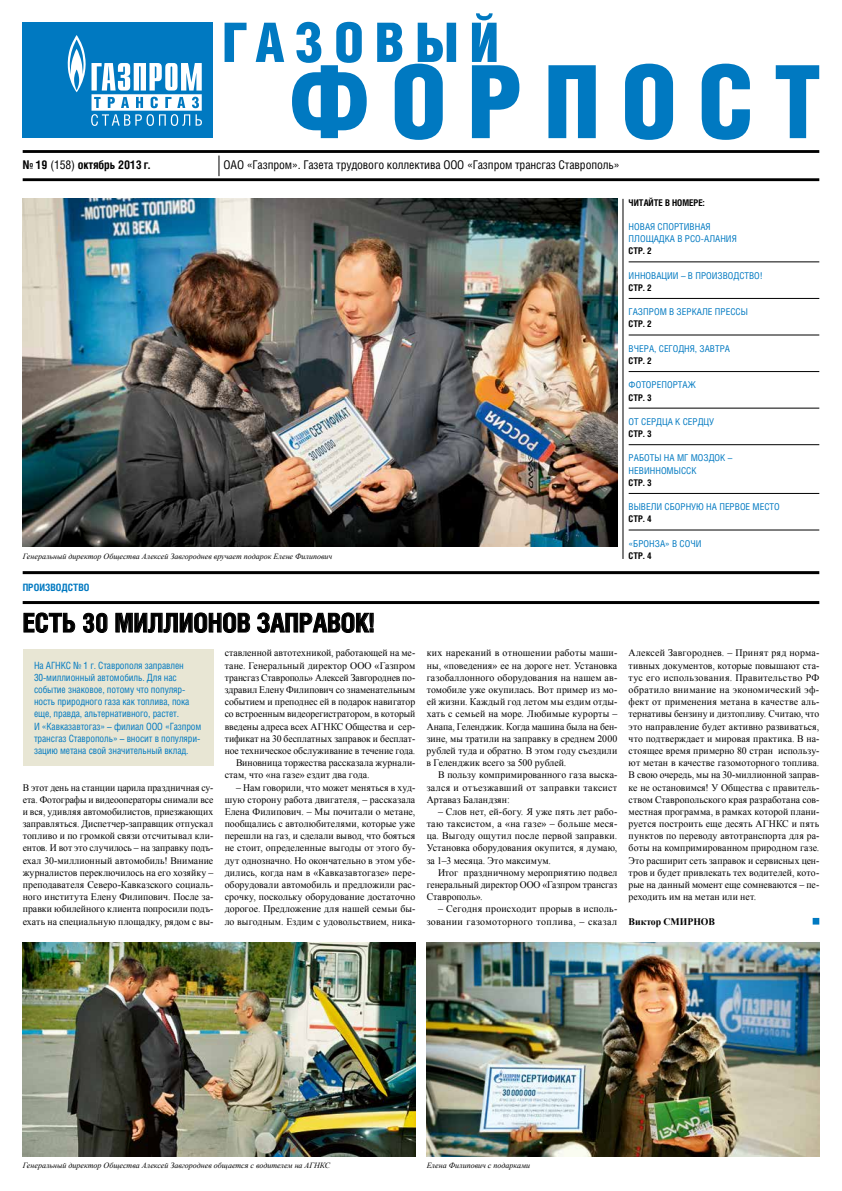
<style>
.page{position:relative;width:842px;height:1191px;background:#fff}
.page>*{position:absolute;margin:0;border:0;box-sizing:border-box;transform-origin:0 0}
.t1{font:700 26px "Helios Cond";color:#000}
.t2{font:12px "Helios Cond";letter-spacing:-.01em;color:#000}
.t3{font:700 12px "Helios Cond";letter-spacing:-.01em;color:#000}
.t4{font:700 10.1px "Helios Cond";color:#0079c1}
.t5{font:10px/12.2px "Times New Roman";letter-spacing:.005em;color:#000;text-align:justify}
.t6{font:10px/12.2px "Times New Roman";letter-spacing:.005em;color:#000;text-align:justify;scale:.96 1}
.t7{font:10px/12.2px "Helios Cond";letter-spacing:-.01em;color:#0079c1}
.t8{font:10px/12.2px "Times New Roman";letter-spacing:.03em;color:#000;text-align:right}
.t9{font:700 10px "Times New Roman";letter-spacing:-.005em;color:#000}
.t10{font:9.4px/12.2px "Helios Cond";color:#0079c1}
.t11{font:700 9.2px "Helios Cond";color:#000}
.t12{font:italic 8px "Times New Roman";color:#000}
.s1{font-weight:400}
</style>
<div class="page">
<svg style="left:225px;top:23px;width:22px;height:39px"></svg>
<svg style="left:256px;top:23px;width:28px;height:39px"></svg>
<svg style="left:292px;top:22px;width:75px;height:116px"></svg>
<svg style="left:377px;top:23px;width:79px;height:117px"></svg>
<svg style="left:472px;top:13px;width:47px;height:125px"></svg>
<svg style="left:548px;top:65px;width:48px;height:73px"></svg>
<svg style="left:625px;top:64px;width:48px;height:76px"></svg>
<svg style="left:702px;top:64px;width:48px;height:76px"></svg>
<svg style="left:776px;top:65px;width:43px;height:73px"></svg>
<hr style="left:23px;top:150px;width:796px;height:3px;background:#000">
<hr style="left:23px;top:178px;width:796px;height:3px;background:#000">
<div style="left:23px;top:23px;width:190px;height:115px;background:#0079c1"></div>
<div style="left:92px;top:94px;width:110px;height:17px;background:#fff"></div>
<svg style="left:91px;top:114px;width:99px;height:12px"></svg>
<svg style="left:196px;top:114px;width:6px;height:12px"></svg>
<svg style="left:67px;top:35px;width:135px;height:73px"></svg>
<hr style="left:23px;top:571px;width:796px;height:3px;background:#000">
<hr style="left:23px;top:601px;width:796px;height:3px;background:#000">
<hr style="left:623px;top:199px;width:1px;height:360px;background:#000">
<hr style="left:629px;top:262px;width:190px;height:1px;background:#000">
<hr style="left:629px;top:298px;width:190px;height:1px;background:#000">
<hr style="left:629px;top:335px;width:190px;height:1px;background:#000">
<hr style="left:629px;top:371px;width:190px;height:1px;background:#000">
<hr style="left:629px;top:408px;width:190px;height:1px;background:#000">
<hr style="left:629px;top:444px;width:190px;height:1px;background:#000">
<hr style="left:629px;top:493px;width:190px;height:1px;background:#000">
<hr style="left:629px;top:530px;width:190px;height:1px;background:#000">
<img style="left:23px;top:199px;width:594px;height:348px">
<img style="left:427px;top:942px;width:392px;height:214px">
<img style="left:23px;top:942px;width:392px;height:214px">
<svg style="left:24px;top:613px;width:51px;height:20px"></svg>
<svg style="left:83px;top:613px;width:24px;height:20px"></svg>
<svg style="left:116px;top:613px;width:134px;height:20px"></svg>
<svg style="left:257px;top:613px;width:116px;height:20px"></svg>
<svg style="left:813px;top:918px;width:6px;height:6px"></svg>
<div style="left:23px;top:650px;width:190px;height:116px;background:#e8e6d4"></div>
<svg style="left:219px;top:155px;width:1px;height:21px"></svg>
<p class="t3" style="left:23px;top:157px;width:129px">№ 19 <span class="s1">(158)</span> октябрь 2013 г.</p>
<p class="t2" style="left:224px;top:157px;width:398px">ОАО «Газпром». Газета трудового коллектива ООО «Газпром трансгаз Ставрополь»</p>
<p class="t11" style="left:629px;top:197px;width:77px">ЧИТАЙТЕ В НОМЕРЕ:</p>
<p class="t10" style="left:629px;top:220px;width:110px">НОВАЯ СПОРТИВНАЯ<br>ПЛОЩАДКА В РСО-АЛАНИЯ</p>
<p class="t11" style="left:629px;top:245px;width:24px">СТР. 2</p>
<p class="t10" style="left:629px;top:269px;width:136px">ИННОВАЦИИ – В ПРОИЗВОДСТВО!</p>
<p class="t11" style="left:629px;top:282px;width:24px">СТР. 2</p>
<p class="t10" style="left:629px;top:305px;width:121px">ГАЗПРОМ В ЗЕРКАЛЕ ПРЕССЫ</p>
<p class="t11" style="left:629px;top:318px;width:24px">СТР. 2</p>
<p class="t10" style="left:629px;top:342px;width:103px">ВЧЕРА, СЕГОДНЯ, ЗАВТРА</p>
<p class="t11" style="left:629px;top:355px;width:24px">СТР. 2</p>
<p class="t10" style="left:629px;top:379px;width:69px">ФОТОРЕПОРТАЖ</p>
<p class="t11" style="left:629px;top:392px;width:24px">СТР. 3</p>
<p class="t10" style="left:629px;top:415px;width:87px">ОТ СЕРДЦА К СЕРДЦУ</p>
<p class="t11" style="left:629px;top:428px;width:24px">СТР. 3</p>
<p class="t10" style="left:629px;top:452px;width:105px">РАБОТЫ НА МГ МОЗДОК –<br>НЕВИННОМЫССК</p>
<p class="t11" style="left:629px;top:477px;width:24px">СТР. 3</p>
<p class="t10" style="left:629px;top:500px;width:153px">ВЫВЕЛИ СБОРНУЮ НА ПЕРВОЕ МЕСТО</p>
<p class="t11" style="left:629px;top:513px;width:24px">СТР. 4</p>
<p class="t10" style="left:629px;top:537px;width:74px">«БРОНЗА» В СОЧИ</p>
<p class="t12" style="left:23px;top:551px;width:311px">Генеральный директор Общества Алексей Завгороднев вручает подарок Елене Филипович</p>
<p class="t11" style="left:629px;top:550px;width:24px">СТР. 4</p>
<p class="t4" style="left:23px;top:581px;width:68px">ПРОИЗВОДСТВО</p>
<h1 class="t1" style="left:23px;top:607px;width:353px">ЕСТЬ 30 МИЛЛИОНОВ ЗАПРАВОК!</h1>
<p class="t7" style="left:34px;top:659px;width:169px">На АГНКС № 1 г. Ставрополя заправлен 30-миллионный автомобиль. Для нас событие знаковое, потому что популяр&shy;ность природного газа как топлива, пока еще, правда, альтернативного, растет.<br>И «Кавказавтогаз» – филиал ООО «Газпром трансгаз Ставрополь» – вносит в популяри&shy;зацию метана свой значительный вклад.</p>
<p class="t6" style="left:23px;top:781px;width:200px">В этот день на станции царила праздничная су&shy;ета. Фотографы и видеооператоры снимали все и вся, удивляя автомобилистов, приезжающих заправляться. Диспетчер-заправщик отпускал топливо и по громкой связи отсчитывал кли&shy;ентов. И вот это случилось – на заправку подъ&shy;ехал 30-миллионный автомобиль! Внимание журналистов переключилось на его хозяйку – преподавателя Северо-Кавказского социаль&shy;ного института Елену Филипович. После за&shy;правки юбилейного клиента попросили подъ&shy;ехать на специальную площадку, рядом с вы-</p>
<p class="t5" style="left:225px;top:647px;width:192px">ставленной автотехникой, работающей на ме-</p>
<p class="t5" style="left:225px;top:659px;width:192px">тане. Генеральный директор ООО «Газпром</p>
<p class="t6" style="left:225px;top:671px;width:200px">трансгаз Ставрополь» Алексей Завгороднев по-</p>
<p class="t5" style="left:225px;top:683px;width:192px">здравил Елену Филипович со знаменательным</p>
<p class="t5" style="left:225px;top:695px;width:192px">событием и преподнес ей в подарок навигатор</p>
<p class="t6" style="left:225px;top:708px;width:200px">со встроенным видеорегистратором, в который</p>
<p class="t5" style="left:225px;top:720px;width:192px">введены адреса всех АГНКС Общества и сер-</p>
<p class="t5" style="left:225px;top:732px;width:192px">тификат на 30 бесплатных заправок и бесплат-</p>
<p class="t5" style="left:225px;top:744px;width:192px">ное техническое обслуживание в течение года.</p>
<p class="t5" style="left:236px;top:756px;width:181px">Виновница торжества рассказала журнали-</p>
<p class="t5" style="left:225px;top:768px;width:146px">стам, что «на газе» ездит два года.</p>
<p class="t5" style="left:225px;top:781px;width:192px;text-indent:11px">– Нам говорили, что может меняться в худ&shy;шую сторону работа двигателя, – рассказала Елена Филипович. – Мы почитали о метане, пообщались с автолюбителями, которые уже перешли на газ, и сделали вывод, что бояться не стоит, определенные выгоды от этого бу&shy;дут однозначно. Но окончательно в этом убе&shy;дились, когда нам в «Кавказавтогазе» пере&shy;оборудовали автомобиль и предложили рас&shy;срочку, поскольку оборудование достаточно дорогое. Предложение для нашей семьи бы&shy;ло выгодным. Ездим с удовольствием, ника-</p>
<p class="t5" style="left:427px;top:647px;width:192px">ких нареканий в отношении работы маши&shy;ны, «поведения» ее на дороге нет. Установка газобаллонного оборудования на нашем ав&shy;томобиле уже окупилась. Вот пример из мо&shy;ей жизни. Каждый год летом мы ездим отды&shy;хать с семьей на море. Любимые курорты – Анапа, Геленджик. Когда машина была на бен&shy;зине, мы тратили на заправку в среднем 2000 рублей туда и обратно. В этом году съездили в Геленджик всего за 500 рублей.</p>
<p class="t5" style="left:427px;top:768px;width:192px;text-indent:11px">В пользу компримированного газа выска&shy;зался и отъезжавший от заправки таксист Артаваз Баландзян:</p>
<p class="t5" style="left:427px;top:805px;width:192px;text-indent:11px">– Слов нет, ей-богу. Я уже пять лет рабо&shy;таю таксистом, а «на газе» – больше меся&shy;ца. Выгоду ощутил после первой заправки.<br>Установка оборудования окупится, я думаю, за 1–3 месяца. Это максимум.</p>
<p class="t5" style="left:427px;top:866px;width:192px;text-indent:11px">Итог праздничному мероприятию подвел генеральный директор ООО «Газпром трансгаз Ставрополь».</p>
<p class="t8" style="left:427px;top:902px;width:192px">– Сегодня происходит прорыв в исполь&shy;зовании газомоторного топлива, – сказал</p>
<p class="t5" style="left:629px;top:647px;width:192px">Алексей Завгороднев. – Принят ряд норма&shy;тивных документов, которые повышают ста&shy;тус его использования. Правительство РФ обратило внимание на экономический эф&shy;фект от применения метана в качестве аль&shy;тернативы бензину и дизтопливу. Считаю, что это направление будет активно развиваться, что подтверждает и мировая практика. В на&shy;стоящее время примерно 80 стран использу&shy;ют метан в качестве газомоторного топлива.<br>В свою очередь, мы на 30-миллионной заправ&shy;ке не остановимся! У Общества с правитель&shy;ством Ставропольского края разработана сов&shy;местная программа, в рамках которой плани&shy;руется построить еще десять АГНКС и пять пунктов по переводу автотранспорта для ра&shy;боты на компримированном природном газе.<br>Это расширит сеть заправок и сервисных цен&shy;тров и будет привлекать тех водителей, кото&shy;рые на данный момент еще сомневаются – пе&shy;реходить им на метан или нет.</p>
<p class="t9" style="left:629px;top:914px;width:88px">Виктор СМИРНОВ</p>
<p class="t12" style="left:23px;top:1160px;width:309px">Генеральный директор Общества Алексей Завгороднев общается с водителем на АГНКС</p>
<p class="t12" style="left:427px;top:1160px;width:105px">Елена Филипович с подарками</p>
</div>
